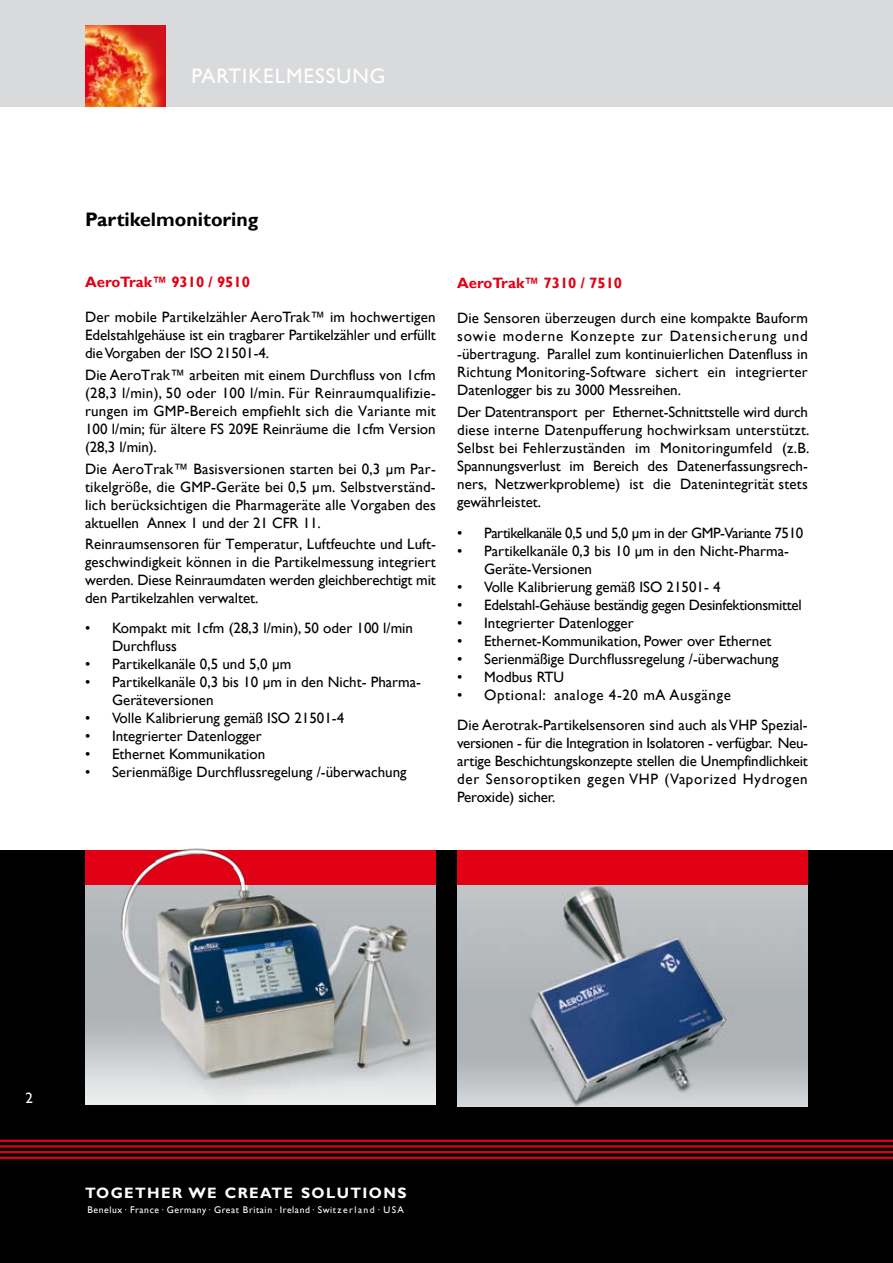
<style>
.page{position:relative;width:893px;height:1263px;background:#fff}
.page>*{position:absolute;margin:0;border:0;box-sizing:border-box;transform-origin:0 0}
.t1{font:21px "Gill Sans";color:#fff}
.t2{font:700 19.5px "Gill Sans";color:#000}
.t3{font:15px/18px "Gill Sans";color:#000;text-align:justify}
.t4{font:15px "Gill Sans";letter-spacing:-.02em;color:#000}
.t5{font:15px "Gill Sans";letter-spacing:-.03em;color:#000}
.t6{font:700 15px "Gill Sans";color:#e20015}
.t7{font:700 15px "Gill Sans";letter-spacing:.09em;color:#fff}
.t8{font:15px "Gill Sans";color:#fff}
.t9{font:9.6px "Gill Sans";letter-spacing:.06em;color:#fff}
</style>
<div class="page">
<div style="left:0;top:0;width:893px;height:106px;background:#d9dadb"></div>
<div style="left:0;top:850px;width:893px;height:413px;background:#000"></div>
<hr style="left:0;top:1156px;width:893px;height:3px;background:#e20015">
<hr style="left:0;top:1151px;width:893px;height:2px;background:#e20015">
<hr style="left:0;top:1145px;width:893px;height:2px;background:#e20015">
<hr style="left:0;top:1140px;width:893px;height:2px;background:#e20015">
<img style="left:85px;top:26px;width:81px;height:80px">
<img style="left:85px;top:884px;width:351px;height:220px">
<div style="left:457px;top:850px;width:351px;height:34px;background:#e20015"></div>
<img style="left:457px;top:885px;width:351px;height:222px">
<div style="left:85px;top:850px;width:351px;height:34px;background:#e20015"></div>
<img style="left:85px;top:848px;width:329px;height:81px">
<h1 class="t1" style="left:191px;top:63px;width:14px">partikelmessung</h1>
<h2 class="t2" style="left:85px;top:208px;width:175px">Partikelmonitoring</h2>
<p class="t6" style="left:85px;top:273px;width:167px">AeroTrak™ 9310 / 9510</p>
<p class="t3" style="left:85px;top:308px;width:352px">Der mobile Partikelzähler AeroTrak™ im hochwertigen Edelstahlgehäuse ist ein tragbarer Partikelzähler und erfüllt die Vorgaben der ISO 21501-4.</p>
<p class="t3" style="left:85px;top:366px;width:352px">Die AeroTrak™ arbeiten mit einem Durchfluss von 1cfm (28,3 l/min), 50 oder 100 l/min. Für Reinraumqualifizie&shy;rungen im GMP-Bereich empfiehlt sich die Variante mit 100 l/min; für ältere FS 209E Reinräume die 1cfm Version (28,3 l/min).</p>
<p class="t3" style="left:85px;top:460px;width:352px">Die AeroTrak™ Basisversionen starten bei 0,3 µm Par&shy;tikelgröße, die GMP-Geräte bei 0,5 µm. Selbstverständ&shy;lich berücksichtigen die Pharmageräte alle Vorgaben des aktuellen Annex 1 und der 21 CFR 11.</p>
<p class="t3" style="left:85px;top:535px;width:352px">Reinraumsensoren für Temperatur, Luftfeuchte und Luft&shy;geschwindigkeit können in die Partikelmessung integriert werden. Diese Reinraumdaten werden gleichberechtigt mit den Partikelzahlen verwaltet.</p>
<p class="t3" style="left:112px;top:619px;width:302px;text-indent:-27px">• Kompakt mit 1cfm (28,3 l/min), 50 oder 100 l/min<br>Durchfluss</p>
<p class="t3" style="left:85px;top:655px;width:208px">• Partikelkanäle 0,5 und 5,0 µm</p>
<p class="t3" style="left:112px;top:673px;width:310px;text-indent:-27px">• Partikelkanäle 0,3 bis 10 µm in den Nicht- Pharma-<br>Geräteversionen</p>
<p class="t3" style="left:85px;top:709px;width:261px">• Volle Kalibrierung gemäß ISO 21501-4</p>
<p class="t3" style="left:85px;top:727px;width:178px">• Integrierter Datenlogger</p>
<p class="t3" style="left:85px;top:745px;width:182px">• Ethernet Kommunikation</p>
<p class="t3" style="left:85px;top:763px;width:323px">• Serienmäßige Durchflussregelung /-überwachung</p>
<p class="t6" style="left:457px;top:274px;width:167px">AeroTrak™ 7310 / 7510</p>
<p class="t3" style="left:457px;top:309px;width:352px">Die Sensoren überzeugen durch eine kompakte Bauform sowie moderne Konzepte zur Datensicherung und -übertragung. Parallel zum kontinuierlichen Datenfluss in Richtung Monitoring-Software sichert ein integrierter Datenlogger bis zu 3000 Messreihen.</p>
<p class="t3" style="left:457px;top:403px;width:354px">Der Datentransport per Ethernet-Schnittstelle wird durch diese interne Datenpufferung hochwirksam unterstützt.<br>Selbst bei Fehlerzuständen im Monitoringumfeld (z.B.<br>Spannungsverlust im Bereich des Datenerfassungsrech&shy;ners, Netzwerkprobleme) ist die Datenintegrität stets gewährleistet.</p>
<p class="t5" style="left:457px;top:524px;width:348px">• Partikelkanäle 0,5 und 5,0 µm in der GMP-Variante 7510</p>
<p class="t3" style="left:484px;top:542px;width:306px;text-indent:-27px">• Partikelkanäle 0,3 bis 10 µm in den Nicht-Pharma-<br>Geräte-Versionen</p>
<p class="t3" style="left:457px;top:578px;width:265px">• Volle Kalibrierung gemäß ISO 21501- 4</p>
<p class="t4" style="left:457px;top:596px;width:346px">• Edelstahl-Gehäuse beständig gegen Desinfektionsmittel</p>
<p class="t3" style="left:457px;top:614px;width:178px">• Integrierter Datenlogger</p>
<p class="t3" style="left:457px;top:632px;width:316px">• Ethernet-Kommunikation, Power over Ethernet</p>
<p class="t3" style="left:457px;top:650px;width:323px">• Serienmäßige Durchflussregelung /-überwachung</p>
<p class="t3" style="left:457px;top:668px;width:108px">• Modbus RTU</p>
<p class="t3" style="left:457px;top:679px;width:352px;line-height:30.8px">• Optional: analoge 4-20 mA Ausgänge<br>Die Aerotrak-Partikelsensoren sind auch als VHP Spezial-</p>
<p class="t3" style="left:457px;top:735px;width:352px">versionen - für die Integration in Isolatoren - verfügbar. Neu&shy;artige Beschichtungskonzepte stellen die Unempfindlichkeit der Sensoroptiken gegen VHP (Vaporized Hydrogen Peroxide) sicher.</p>
<p class="t8" style="left:26px;top:1089px;width:9px">2</p>
<p class="t7" style="left:85px;top:1184px;width:252px">Tog eth er we c reate Soluti</p>
<p class="t7" style="left:369px;top:1184px;width:27px">ons</p>
<p class="t9" style="left:88px;top:1204px;width:318px">Benelux· France· Germany· Great Britain· Ireland· Switzerland· USA</p>
</div>
